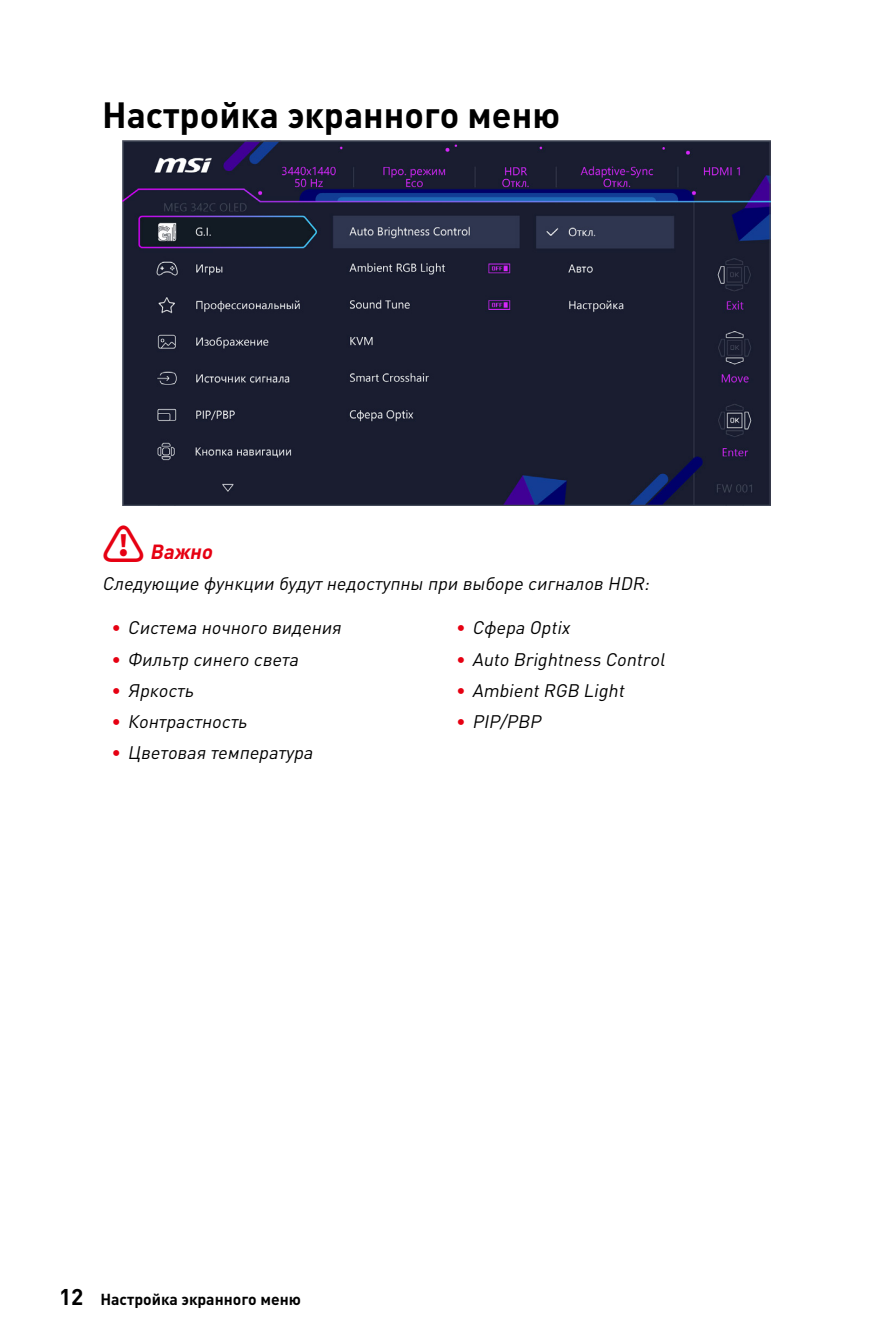
<style>
.page{position:relative;width:893px;height:1340px;background:#fff}
.page>*{position:absolute;margin:0;border:0;box-sizing:border-box;transform-origin:0 0}
.Title_1{font:700 36px "MSI Din Pro Noto CJK";color:#000}
.t1{font:italic 700 20.25px "MSI Din Pro Noto CJK";color:#e60012}
.Impotrant_Text{font:italic 18px "MSI Din Pro Noto CJK";color:#000}
.t2{font:700 15.75px "MSI Din Pro Noto CJK";color:#000}
.s1{font-style:normal;font-size:42.75px}
.s2{font-weight:700;font-style:normal;color:#e60012}
.s3{font-size:22.5px}
</style>
<div class="page">
<img style="left:122px;top:141px;width:649px;height:364px">
<p class="Title_1" style="left:102px;top:94px;width:460px">Настройка экранного меню</p>
<p class="t1" style="left:102px;top:540px;width:122px"><span class="s1">⚠</span> Важно</p>
<p class="Impotrant_Text" style="left:102px;top:573px;width:558px">СледующиефункциибудутнедоступныпривыборесигналовHDR:</p>
<p class="Impotrant_Text" style="left:112px;top:617px;width:240px"><span class="s2">∙</span> Системаночноговидения</p>
<p class="Impotrant_Text" style="left:112px;top:649px;width:197px"><span class="s2">∙</span> Фильтрсинегосвета</p>
<p class="Impotrant_Text" style="left:112px;top:680px;width:92px"><span class="s2">∙</span> Яркость</p>
<p class="Impotrant_Text" style="left:112px;top:711px;width:146px"><span class="s2">∙</span> Контрастность</p>
<p class="Impotrant_Text" style="left:112px;top:742px;width:212px"><span class="s2">∙</span> Цветоваятемпература</p>
<p class="Impotrant_Text" style="left:456px;top:617px;width:124px"><span class="s2">∙</span> СфераOptix</p>
<p class="Impotrant_Text" style="left:456px;top:649px;width:219px"><span class="s2">∙</span> AutoBrightnessControl</p>
<p class="Impotrant_Text" style="left:456px;top:680px;width:179px"><span class="s2">∙</span> AmbientRGBLight</p>
<p class="Impotrant_Text" style="left:456px;top:711px;width:95px"><span class="s2">∙</span> PIP/PBP</p>
<p class="t2" style="left:59px;top:1289px;width:243px"><span class="s3">12</span> Настройка экранного меню</p>
</div>
